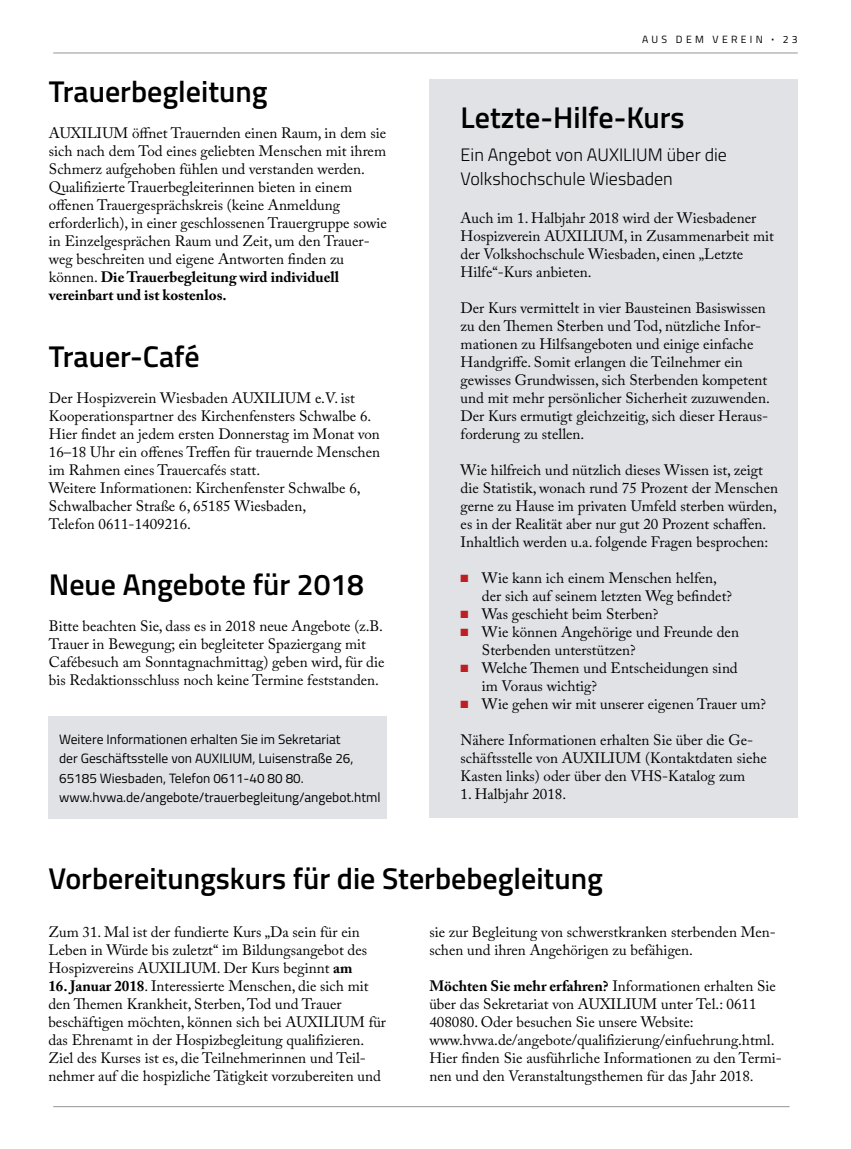
<style>
.page{position:relative;width:851px;height:1149px;background:#fff}
.page>*{position:absolute;margin:0;border:0;box-sizing:border-box;transform-origin:0 0}
.t1{font:600 30px "Titillium";color:#000}
.t2{font:300 18px/24px "Titillium";color:#000}
.t3{font:15px/18px "Adobe Caslon Pro";color:#000}
.t4{font:13.5px/19.5px "Titillium";color:#000}
.t5{font:10.5px "Titillium";letter-spacing:.31em;color:#000}
.s1{font-weight:700}
.s2{color:#be1f24}
</style>
<div class="page">
<hr style="left:53px;top:1105px;width:736px;height:1px;background:#939598">
<hr style="left:53px;top:53px;width:744px;height:1px;background:#939598">
<div style="left:429px;top:80px;width:368px;height:737px;background:#e0e2e5"></div>
<div style="left:49px;top:715px;width:338px;height:102px;background:#e0e2e5"></div>
<h1 class="t1" style="left:49px;top:69px;width:220px">Trauerbegleitung</h1>
<p class="t3" style="left:49px;top:124px;width:339px">AUXILIUM öffnet Trauernden einen Raum, in dem sie sich nach dem Tod eines geliebten Menschen mit ihrem Schmerz aufgehoben fühlen und verstanden werden.<br>Qualifizierte Trauerbegleiterinnen bieten in einem offenen Trauergesprächskreis (keine Anmeldung erforderlich), in einer geschlossenen Trauergruppe sowie in Einzelgesprächen Raum und Zeit, um den Trauer&shy;weg beschreiten und eigene Antworten finden zu können. <span class="s1">Die Trauerbegleitung wird individuell vereinbart und ist kostenlos.</span></p>
<h1 class="t1" style="left:49px;top:333px;width:152px">Trauer-Café</h1>
<p class="t3" style="left:49px;top:388px;width:332px">Der Hospizverein Wiesbaden AUXILIUM e.V. ist Kooperationspartner des Kirchenfensters Schwalbe 6.<br>Hier findet an jedem ersten Donnerstag im Monat von 16–18 Uhr ein offenes Treffen für trauernde Menschen im Rahmen eines Trauercafés statt.<br>Weitere Informationen: Kirchenfenster Schwalbe 6, Schwalbacher Straße 6, 65185 Wiesbaden,<br>Telefon 0611-1409216.</p>
<h1 class="t1" style="left:49px;top:561px;width:316px">Neue Angebote für 2018</h1>
<p class="t3" style="left:49px;top:616px;width:337px">Bitte beachten Sie, dass es in 2018 neue Angebote (z.B.<br>Trauer in Bewegung; ein begleiteter Spaziergang mit Cafébesuch am Sonntagnachmittag) geben wird, für die bis Redaktionsschluss noch keine Termine feststanden.</p>
<p class="t4" style="left:59px;top:728px;width:323px">Weitere Informationen erhalten Sie im Sekretariat<br>der Geschäftsstelle von AUXILIUM, Luisenstraße 26, 65185 Wiesbaden, Telefon 0611-40 80 80. www.hvwa.de/angebote/trauerbegleitung/angebot.html</p>
<p class="t5" style="left:642px;top:31px;width:157px">AUS DEM VEREIN <span class="s1">·</span> 23</p>
<h1 class="t1" style="left:460px;top:95px;width:225px">Letzte-Hilfe-Kurs</h1>
<p class="t2" style="left:460px;top:142px;width:268px">Ein Angebot von AUXILIUM über die<br>Volkshochschule Wiesbaden</p>
<p class="t3" style="left:460px;top:209px;width:315px">Auch im 1. Halbjahr 2018 wird der Wiesbadener Hospizverein AUXILIUM, in Zusammenarbeit mit der Volkshochschule Wiesbaden, einen „Letzte Hilfe“-Kurs anbieten.</p>
<p class="t3" style="left:460px;top:299px;width:310px">Der Kurs vermittelt in vier Bausteinen Basiswissen zu den Themen Sterben und Tod, nützliche Infor&shy;mationen zu Hilfsangeboten und einige einfache Handgriffe. Somit erlangen die Teilnehmer ein gewisses Grundwissen, sich Sterbenden kompetent und mit mehr persönlicher Sicherheit zuzuwenden.<br>Der Kurs ermutigt gleichzeitig, sich dieser Heraus&shy;forderung zu stellen.</p>
<p class="t3" style="left:460px;top:461px;width:319px">Wie hilfreich und nützlich dieses Wissen ist, zeigt die Statistik, wonach rund 75 Prozent der Menschen gerne zu Hause im privaten Umfeld sterben würden, es in der Realität aber nur gut 20 Prozent schaffen.<br>Inhaltlich werden u.a. folgende Fragen besprochen:</p>
<p class="t3" style="left:482px;top:569px;width:251px;text-indent:-21px"><span class="s2">■</span> Wie kann ich einem Menschen helfen, der sich auf seinem letzten Weg befindet?</p>
<p class="t3" style="left:460px;top:605px;width:199px"><span class="s2">■</span> Was geschieht beim Sterben?</p>
<p class="t3" style="left:482px;top:623px;width:258px;text-indent:-21px"><span class="s2">■</span> Wie können Angehörige und Freunde den<br>Sterbenden unterstützen?</p>
<p class="t3" style="left:482px;top:659px;width:257px;text-indent:-21px"><span class="s2">■</span> Welche Themen und Entscheidungen sind im Voraus wichtig?</p>
<p class="t3" style="left:460px;top:695px;width:307px"><span class="s2">■</span> Wie gehen wir mit unserer eigenen Trauer um?</p>
<p class="t3" style="left:460px;top:731px;width:308px">Nähere Informationen erhalten Sie über die Ge&shy;schäftsstelle von AUXILIUM (Kontaktdaten siehe<br>Kasten links) oder über den VHS-Katalog zum</p>
<p class="t3" style="left:460px;top:785px;width:107px">1. Halbjahr 2018.</p>
<h1 class="t1" style="left:48px;top:855px;width:556px">Vorbereitungskurs für die Sterbebegleitung</h1>
<p class="t3" style="left:48px;top:922px;width:320px">Zum 31. Mal ist der fundierte Kurs „Da sein für ein<br>Leben in Würde bis zuletzt“ im Bildungsangebot des<br>Hospizvereins AUXILIUM. Der Kurs beginnt <span class="s1">am</span></p>
<p class="t3" style="left:48px;top:976px;width:339px"><span class="s1">16. Januar 2018</span>. Interessierte Menschen, die sich mit den Themen Krankheit, Sterben, Tod und Trauer beschäftigen möchten, können sich bei AUXILIUM für das Ehrenamt in der Hospizbegleitung qualifizieren.<br>Ziel des Kurses ist es, die Teilnehmerinnen und Teil&shy;nehmer auf die hospizliche Tätigkeit vorzubereiten und</p>
<p class="t3" style="left:429px;top:922px;width:348px">sie zur Begleitung von schwerstkranken sterbenden Men&shy;schen und ihren Angehörigen zu befähigen.</p>
<p class="t3" style="left:429px;top:976px;width:354px"><span class="s1">Möchten Sie mehr erfahren?</span> Informationen erhalten Sie über das Sekretariat von AUXILIUM unter Tel.: 0611<br>408080. Oder besuchen Sie unsere Website: www.hvwa.de/angebote/qualifizierung/einfuehrung.html.<br>Hier finden Sie ausführliche Informationen zu den Termi&shy;nen und den Veranstaltungsthemen für das Jahr 2018.</p>
</div>
